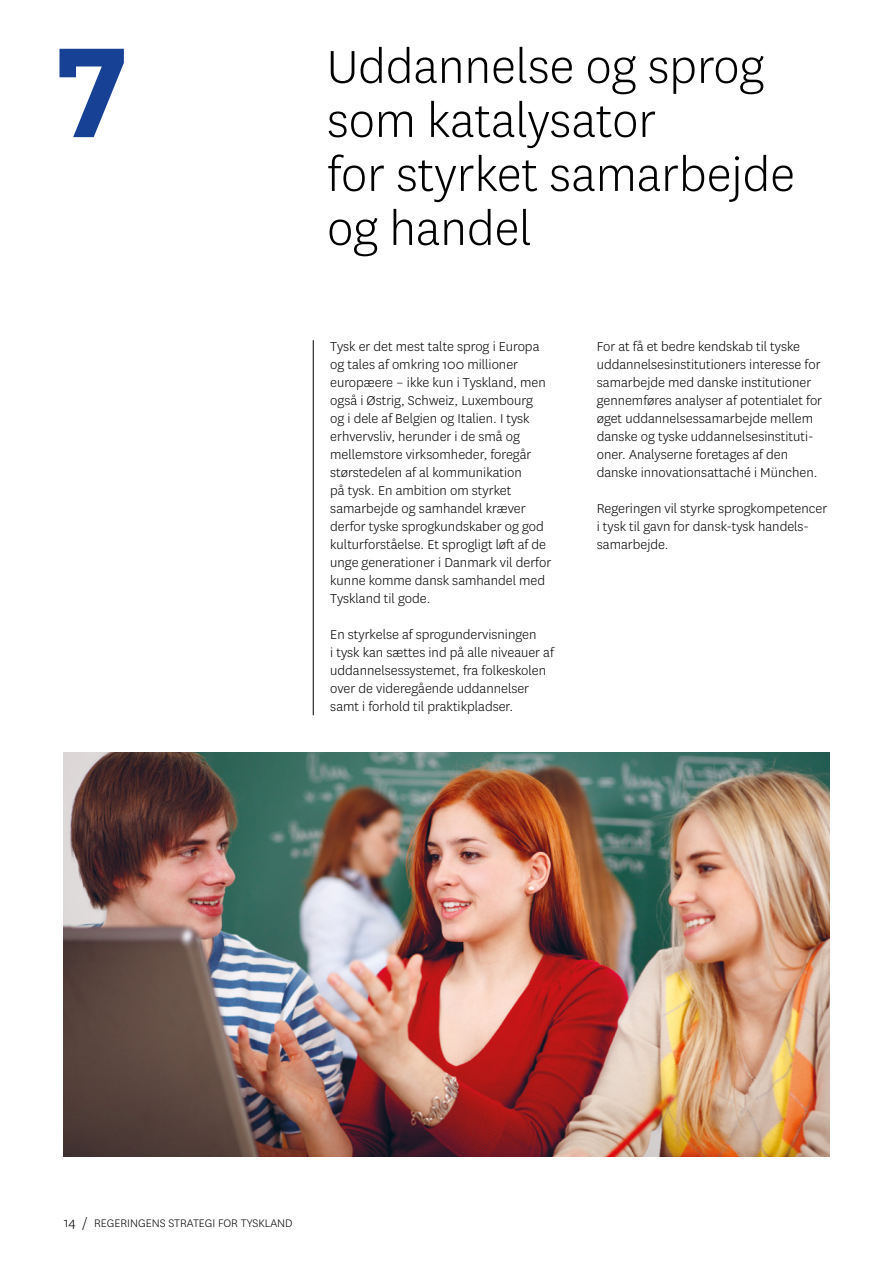
<style>
.page{position:relative;width:893px;height:1263px;background:#fff}
.page>*{position:absolute;margin:0;border:0;box-sizing:border-box;transform-origin:0 0}
._04-Overskrift{font:700 150px "National";color:#164194}
._04-Overskrift-2{font:300 54px/54px "National";color:#000}
._01-Brød{font:300 15px/18px "National";color:#000}
.t1{font:300 12.75px "National";color:#000}
.s1{font-size:15px}
</style>
<div class="page">
<hr style="left:313px;top:340px;width:1px;height:375px;background:#000">
<img style="left:64px;top:753px;width:765px;height:404px">
<p class="_04-Overskrift" style="left:57px;top:-15px;width:72px">7</p>
<p class="_04-Overskrift-2" style="left:327px;top:38px;width:469px">Uddannelse og sprog som katalysator<br>for styrket samarbejde og handel</p>
<p class="_01-Brød" style="left:330px;top:337px;width:223px">Tysk er det mest talte sprog i Europa og tales af omkring 100 millioner europæere – ikke kun i Tyskland, men også i Østrig, Schweiz, Luxembourg<br>og i dele af Belgien og Italien. I tysk erhvervsliv, herunder i de små og mellemstore virksomheder, foregår størstedelen af al kommunikation<br>på tysk. En ambition om styrket samarbejde og samhandel kræver derfor tyske sprogkundskaber og god kulturforståelse. Et sprogligt løft af de unge generationer i Danmark vil derfor kunne komme dansk samhandel med Tyskland til gode.</p>
<p class="_01-Brød" style="left:330px;top:625px;width:225px">En styrkelse af sprogundervisningen<br>i tysk kan sættes ind på alle niveauer af uddannelsessystemet, fra folkeskolen over de videregående uddannelser samt i forhold til praktikpladser.</p>
<p class="_01-Brød" style="left:597px;top:337px;width:227px">For at få et bedre kendskab til tyske uddannelsesinstitutioners interesse for samarbejde med danske institutioner gennemføres analyser af potentialet for øget uddannelsessamarbejde mellem danske og tyske uddannelsesinstituti&shy;oner. Analyserne foretages af den danske innovationsattaché i München.</p>
<p class="_01-Brød" style="left:597px;top:499px;width:232px">Regeringen vil styrke sprogkompetencer i tysk til gavn for dansk-tysk handels&shy;samarbejde.</p>
<p class="t1" style="left:64px;top:1215px;width:230px"><span class="s1">14 /</span> REGERINGENS STRATEGI FOR TYSKLAND</p>
</div>
